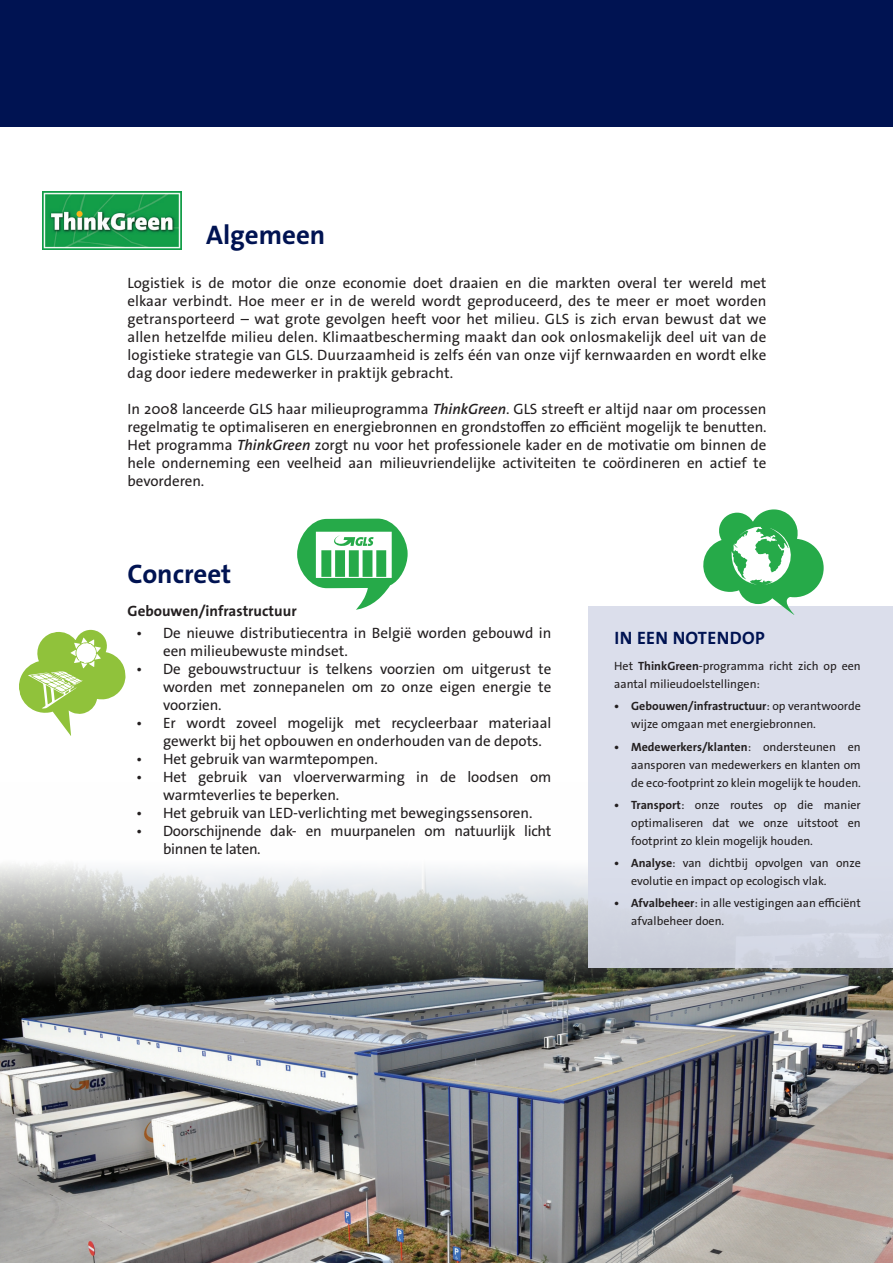
<style>
.page{position:relative;width:893px;height:1263px;background:#fff}
.page>*{position:absolute;margin:0;border:0;box-sizing:border-box;transform-origin:0 0}
.t1{font:700 27px "The Sans GLS";color:#001352}
.t2{font:700 18px "The Sans GLS";letter-spacing:.02em;color:#001352}
.t3{font:15px/18px "The Sans GLS";color:#231f20;text-align:justify}
.t4{font:15px/18px "The Sans GLS";letter-spacing:-.02em;color:#231f20}
.t5{font:700 15px "The Sans GLS";color:#231f20}
.t6{font:12px/18px "The Sans GLS";color:#231f20}
.s1{font-weight:600;font-style:italic}
.s2{font-weight:700}
</style>
<div class="page">
<img style="left:0;top:782px;width:893px;height:481px">
<div style="left:589px;top:606px;width:304px;height:361px;background:#d7dbe9"></div>
<img style="left:43px;top:192px;width:139px;height:57px">
<svg style="left:19px;top:630px;width:107px;height:106px"></svg>
<svg style="left:297px;top:519px;width:111px;height:91px"></svg>
<svg style="left:703px;top:509px;width:121px;height:106px"></svg>
<div style="left:0;top:0;width:893px;height:126px;background:#001352"></div>
<h1 class="t1" style="left:206px;top:218px;width:121px">Algemeen</h1>
<p class="t3" style="left:128px;top:274px;width:640px">Logistiek is de motor die onze economie doet draaien en die markten overal ter wereld met elkaar verbindt. Hoe meer er in de wereld wordt geproduceerd, des te meer er moet worden getransporteerd – wat grote gevolgen heeft voor het milieu. GLS is zich ervan bewust dat we allen hetzelfde milieu delen. Klimaatbescherming maakt dan ook onlosmakelijk deel uit van de logistieke strategie van GLS. Duurzaamheid is zelfs één van onze vijf kernwaarden en wordt elke dag door iedere medewerker in praktijk gebracht.</p>
<p class="t3" style="left:128px;top:400px;width:640px">In 2008 lanceerde GLS haar milieuprogramma <span class="s1">ThinkGreen</span>. GLS streeft er altijd naar om processen regelmatig te optimaliseren en energiebronnen en grondstoffen zo efficiënt mogelijk te benutten.<br>Het programma <span class="s1">ThinkGreen</span> zorgt nu voor het professionele kader en de motivatie om binnen de hele onderneming een veelheid aan milieuvriendelijke activiteiten te coördineren en actief te bevorderen.</p>
<h1 class="t1" style="left:128px;top:557px;width:105px">Concreet</h1>
<p class="t5" style="left:128px;top:601px;width:171px">Gebouwen/infrastructuur</p>
<p class="t3" style="left:163px;top:624px;width:390px;text-indent:-27px">• De nieuwe distributiecentra in België worden gebouwd in een milieubewuste mindset.</p>
<p class="t3" style="left:163px;top:660px;width:390px;text-indent:-27px">• De gebouwstructuur is telkens voorzien om uitgerust te worden met zonnepanelen om zo onze eigen energie te voorzien.</p>
<p class="t3" style="left:163px;top:714px;width:390px;text-indent:-27px">• Er wordt zoveel mogelijk met recycleerbaar materiaal gewerkt bij het opbouwen en onderhouden van de depots.</p>
<p class="t3" style="left:136px;top:750px;width:243px">• Het gebruik van warmtepompen.</p>
<p class="t3" style="left:163px;top:768px;width:390px;text-indent:-27px">• Het gebruik van vloerverwarming in de loodsen om warmteverlies te beperken.</p>
<p class="t3" style="left:136px;top:804px;width:398px">• Het gebruik van LED-verlichting met bewegingssensoren.</p>
<p class="t4" style="left:163px;top:822px;width:390px;text-indent:-27px">• Doorschijnende dak- en muurpanelen om natuurlijk licht binnen te laten.</p>
<p class="t2" style="left:614px;top:626px;width:152px">IN EEN NOTENDOP</p>
<p class="t6" style="left:614px;top:657px;width:248px">Het <span class="s2">ThinkGreen</span>-programma richt zich op een aantal milieudoelstellingen:</p>
<p class="t6" style="left:631px;top:697px;width:231px;text-indent:-17px"><span class="s2">• Gebouwen/infrastructuur</span>: op verantwoorde wijze omgaan met energiebronnen.</p>
<p class="t6" style="left:631px;top:738px;width:231px;text-align:justify;text-indent:-17px"><span class="s2">• Medewerkers/klanten</span>: ondersteunen en aansporen van medewerkers en klanten om de eco-footprint zo klein mogelijk te houden.</p>
<p class="t6" style="left:631px;top:796px;width:231px;text-align:justify;text-indent:-17px"><span class="s2">• Transport</span>: onze routes op die manier optimaliseren dat we onze uitstoot en footprint zo klein mogelijk houden.</p>
<p class="t6" style="left:631px;top:854px;width:231px;text-indent:-17px"><span class="s2">• Analyse</span>: van dichtbij opvolgen van onze evolutie en impact op ecologisch vlak.</p>
<p class="t6" style="left:631px;top:894px;width:231px;text-indent:-17px"><span class="s2">• Afvalbeheer</span>: in alle vestigingen aan efficiënt afvalbeheer doen.</p>
</div>
